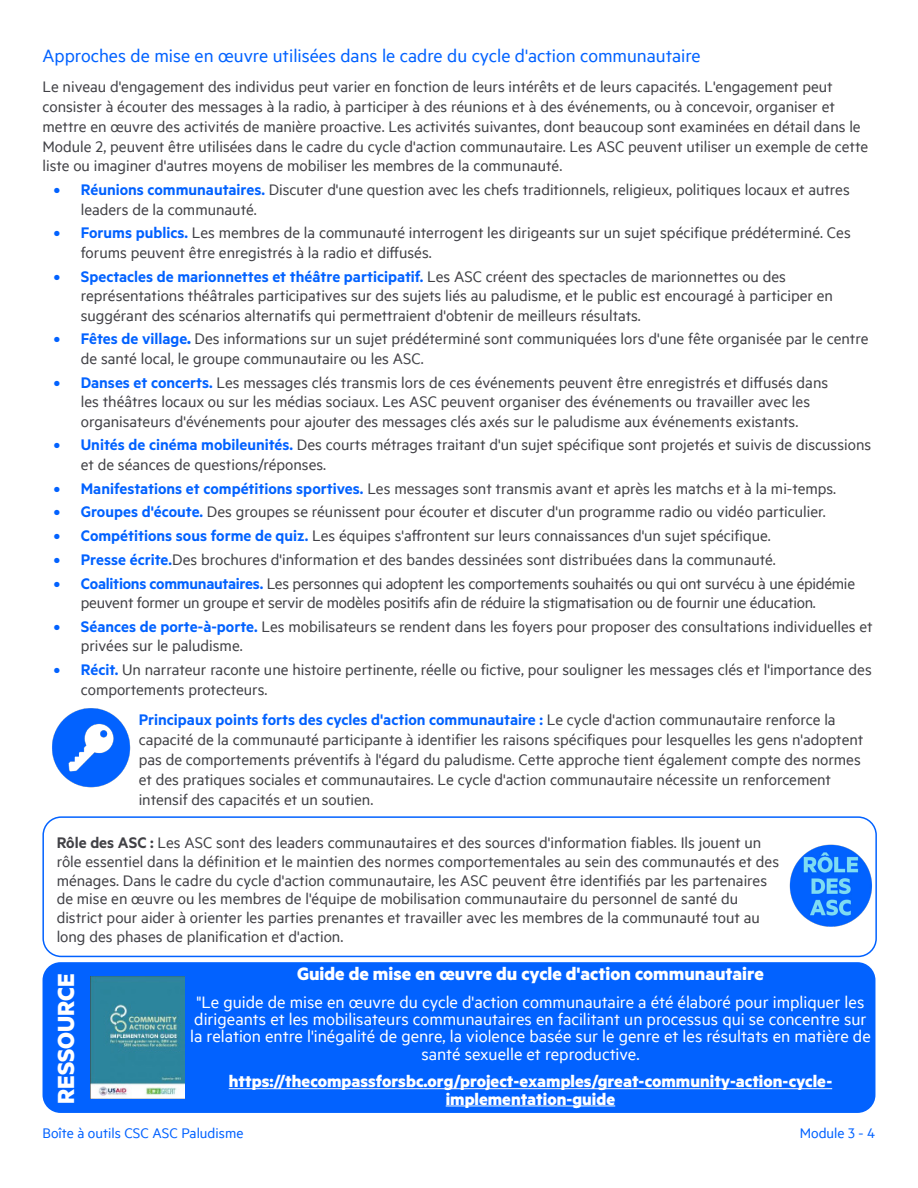
<style>
.page{position:relative;width:918px;height:1188px;background:#fff}
.page>*{position:absolute;margin:0;border:0;box-sizing:border-box;transform-origin:0 0}
.Base_text{font:700 26.25px "Metric";color:#fff}
.Header_3{font:20.25px "Metric";color:#0262ff}
.Header_1{font:700 20.25px "Metric";color:#fff}
.Header_1-2{font:18.75px/17.2px "Metric";color:#fff;text-align:center}
.Header_1-3{font:700 18.75px/17.2px "Metric";color:#fff;text-align:center}
.Base_text-2{font:17.25px/19.5px "Metric";color:#414146}
.t1{font:15.75px "Metric";color:#0262ff}
.s1{font-weight:600;color:#0262ff}
.s2{font-weight:700;color:#0262ff}
.s3{font-weight:600}
</style>
<div class="page">
<img style="left:52px;top:708px;width:78px;height:79px">
<div style="left:43px;top:962px;width:832px;height:151px;background:#0262ff;border-radius:18px"></div>
<img style="left:90px;top:977px;width:95px;height:121px">
<hr style="left:229px;top:1088px;width:603px;height:1px;background:#fff">
<hr style="left:446px;top:1106px;width:169px;height:1px;background:#fff">
<div style="left:42px;top:816px;width:835px;height:141px;border:2px solid #0262ff;border-radius:18px"></div>
<img style="left:789px;top:835px;width:88px;height:94px">
<p class="Header_3" style="left:43px;top:43px;width:660px">Approches de mise en œuvre utilisées dans le cadre du cycle d'action communautaire</p>
<p class="Base_text-2" style="left:43px;top:76px;width:827px">Le niveau d'engagement des individus peut varier en fonction de leurs intérêts et de leurs capacités. L'engagement peut consister à écouter des messages à la radio, à participer à des réunions et à des événements, ou à concevoir, organiser et mettre en œuvre des activités de manière proactive. Les activités suivantes, dont beaucoup sont examinées en détail dans le Module 2, peuvent être utilisées dans le cadre du cycle d'action communautaire. Les ASC peuvent utiliser un exemple de cette liste ou imaginer d'autres moyens de mobiliser les membres de la communauté.</p>
<p class="Base_text-2" style="left:81px;top:179px;width:771px;text-indent:-27px"><span class="s1">• Réunions communautaires.</span> Discuter d'une question avec les chefs traditionnels, religieux, politiques locaux et autres leaders de la communauté.</p>
<p class="Base_text-2" style="left:81px;top:223px;width:772px;text-indent:-27px"><span class="s1">• Forums publics.</span> Les membres de la communauté interrogent les dirigeants sur un sujet spécifique prédéterminé. Ces forums peuvent être enregistrés à la radio et diffusés.</p>
<p class="Base_text-2" style="left:81px;top:266px;width:754px;text-indent:-27px"><span class="s1">• Spectacles de marionnettes et théâtre participatif.</span> Les ASC créent des spectacles de marionnettes ou des représentations théâtrales participatives sur des sujets liés au paludisme, et le public est encouragé à participer en suggérant des scénarios alternatifs qui permettraient d'obtenir de meilleurs résultats.</p>
<p class="Base_text-2" style="left:81px;top:329px;width:789px;text-indent:-27px"><span class="s1">• Fêtes de village</span><span class="s2">.</span> Des informations sur un sujet prédéterminé sont communiquées lors d'une fête organisée par le centre de santé local, le groupe communautaire ou les ASC.</p>
<p class="Base_text-2" style="left:54px;top:372px;width:776px;text-align:center"><span class="s1">• Danses et concerts.</span> Les messages clés transmis lors de ces événements peuvent être enregistrés et diffusés dans les théâtres locaux ou sur les médias sociaux. Les ASC peuvent organiser des événements ou travailler avec les organisateurs d'événements pour ajouter des messages clés axés sur le paludisme aux événements existants.</p>
<p class="Base_text-2" style="left:81px;top:435px;width:792px;text-indent:-27px"><span class="s1">• Unités de cinéma mobileunités.</span> Des courts métrages traitant d'un sujet spécifique sont projetés et suivis de discussions et de séances de questions/réponses.</p>
<p class="Base_text-2" style="left:54px;top:478px;width:784px"><span class="s1">• Manifestations et compétitions sportives.</span> Les messages sont transmis avant et après les matchs et à la mi-temps.</p>
<p class="Base_text-2" style="left:54px;top:502px;width:774px"><span class="s1">• Groupes d'écoute.</span> Des groupes se réunissent pour écouter et discuter d'un programme radio ou vidéo particulier.</p>
<p class="Base_text-2" style="left:54px;top:525px;width:719px"><span class="s1">• Compétitions sous forme de quiz.</span> Les équipes s'affrontent sur leurs connaissances d'un sujet spécifique.</p>
<p class="Base_text-2" style="left:54px;top:549px;width:724px"><span class="s1">• Presse écrite.</span>Des brochures d'information et des bandes dessinées sont distribuées dans la communauté.</p>
<p class="Base_text-2" style="left:81px;top:573px;width:776px;text-indent:-27px"><span class="s1">• Coalitions communautaires.</span> Les personnes qui adoptent les comportements souhaités ou qui ont survécu à une épidémie peuvent former un groupe et servir de modèles positifs afin de réduire la stigmatisation ou de fournir une éducation.</p>
<p class="Base_text-2" style="left:81px;top:616px;width:793px;text-indent:-27px"><span class="s1">• Séances de porte-à-porte.</span> Les mobilisateurs se rendent dans les foyers pour proposer des consultations individuelles et privées sur le paludisme.</p>
<p class="Base_text-2" style="left:81px;top:659px;width:792px;text-indent:-27px"><span class="s1">• Récit.</span> Un narrateur raconte une histoire pertinente, réelle ou fictive, pour souligner les messages clés et l'importance des comportements protecteurs.</p>
<p class="Base_text-2" style="left:139px;top:709px;width:726px"><span class="s1">Principaux points forts des cycles d'action communautaire :</span> Le cycle d'action communautaire renforce la capacité de la communauté participante à identifier les raisons spécifiques pour lesquelles les gens n'adoptent pas de comportements préventifs à l'égard du paludisme. Cette approche tient également compte des normes et des pratiques sociales et communautaires. Le cycle d'action communautaire nécessite un renforcement intensif des capacités et un soutien.</p>
<p class="Base_text-2" style="left:57px;top:833px;width:724px;line-height:18.8px"><span class="s3">Rôle des ASC :</span> Les ASC sont des leaders communautaires et des sources d'information fiables. Ils jouent un rôle essentiel dans la définition et le maintien des normes comportementales au sein des communautés et des ménages. Dans le cadre du cycle d'action communautaire, les ASC peuvent être identifiés par les partenaires de mise en œuvre ou les membres de l'équipe de mobilisation communautaire du personnel de santé du district pour aider à orienter les parties prenantes et travailler avec les membres de la communauté tout au long des phases de planification et d'action.</p>
<p class="Base_text" style="left:50px;top:1104px;width:132px;rotate:-90deg">RESSOURCE</p>
<p class="Header_1" style="left:297px;top:961px;width:468px">Guide de mise en œuvre du cycle d'action communautaire</p>
<p class="Header_1-2" style="left:190px;top:993px;width:682px">"Le guide de mise en œuvre du cycle d'action communautaire a été élaboré pour impliquer les dirigeants et les mobilisateurs communautaires en facilitant un processus qui se concentre sur la relation entre l'inégalité de genre, la violence basée sur le genre et les résultats en matière de santé sexuelle et reproductive.</p>
<p class="Header_1-3" style="left:229px;top:1072px;width:605px">https://thecompassforsbc.org/project-examples/great-community-action-cycle&shy;implementation-guide</p>
<p class="t1" style="left:43px;top:1124px;width:202px">Boîte à outils CSC ASC Paludisme</p>
<p class="t1" style="left:800px;top:1124px;width:77px">Module 3 - 4</p>
</div>
